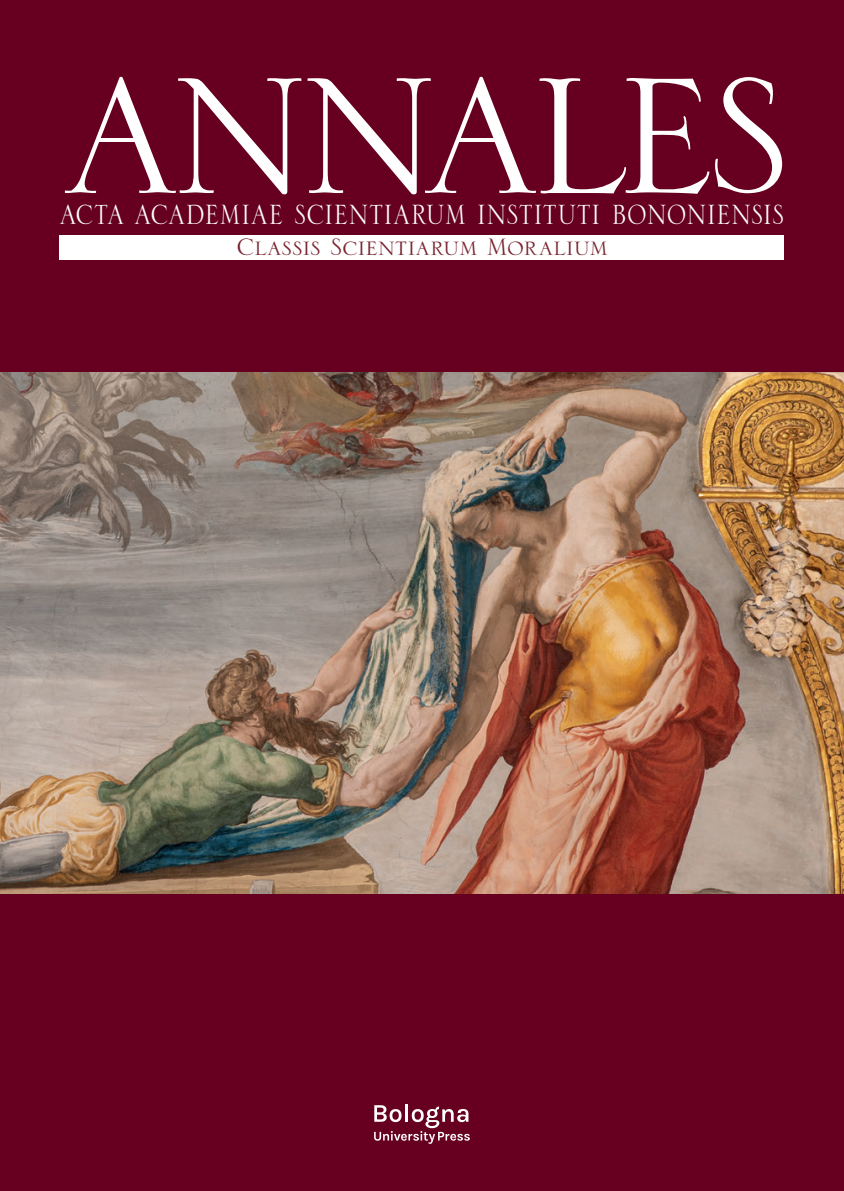
<style>
.page{position:relative;width:844px;height:1191px;background:#fff}
.page>*{position:absolute;margin:0;border:0;box-sizing:border-box;transform-origin:0 0}
.t1{font:219.1px "Serlio LT Std";letter-spacing:-.055em;color:#fff}
.t2{font:36.75px "Serlio LT Std";color:#fff;scale:.85 1}
.t3{font:31.5px "Serlio LT Std";letter-spacing:-.01em;color:#79242f}
</style>
<div class="page">
<div style="left:0;top:0;width:843px;height:1191px;background:#670020"></div>
<div style="left:60px;top:235px;width:724px;height:24px;background:#fff"></div>
<hr style="left:405px;top:1104px;width:3px;height:17px;background:#fff">
<svg style="left:374px;top:1105px;width:95px;height:38px"></svg>
<img style="left:0;top:372px;width:843px;height:522px">
<p class="t1" style="left:65px;top:29px;width:728px">ANNALES</p>
<p class="t2" style="left:60px;top:196px;width:853px">ACTA ACADEMIAE SCIENTIARUM INSTITUTI BONONIENSIS</p>
<p class="t3" style="left:236px;top:231px;width:373px">Classis Scientiarum Moralium</p>
</div>
